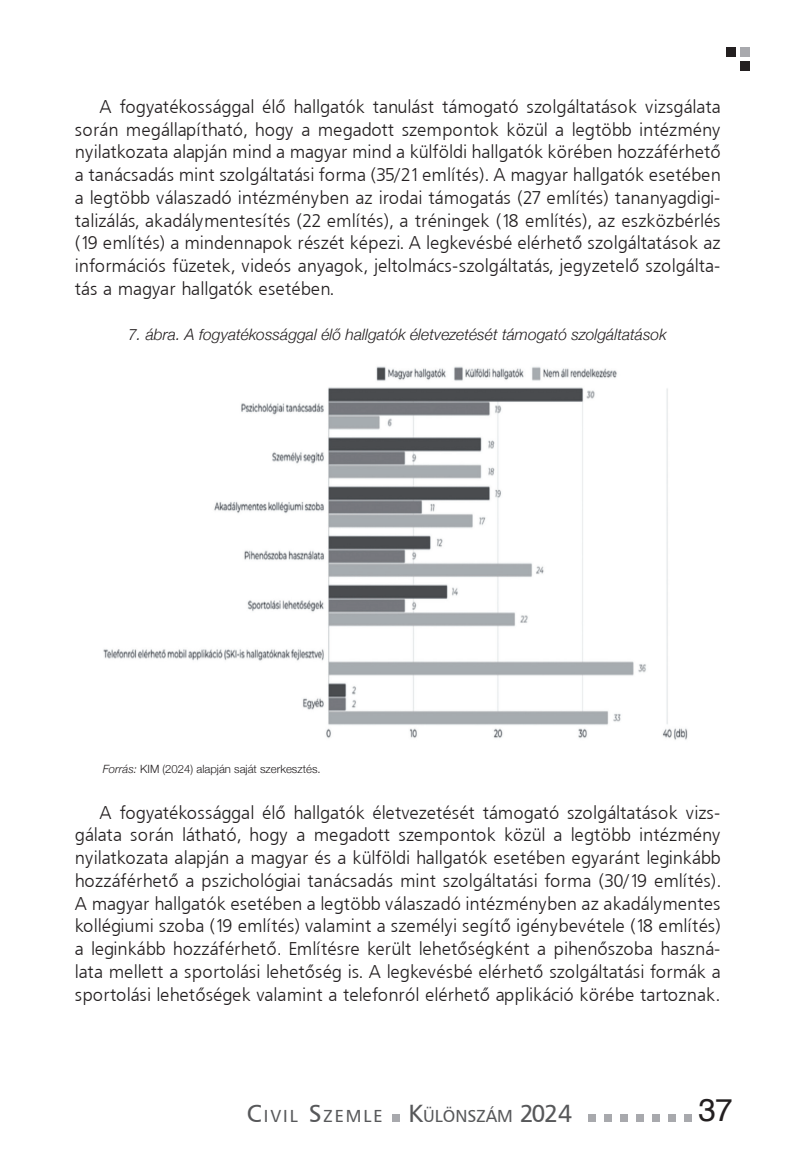
<style>
.page{position:relative;width:794px;height:1166px;background:#fff}
.page>*{position:absolute;margin:0;border:0;box-sizing:border-box;transform-origin:0 0}
.t1{font:31.5px "Helvetica";color:#231f20}
.t2{font:18.38px/22.8px "Humanist 777 Lt PFL";letter-spacing:.05em;color:#231f20;text-align:justify}
.t3{font:17.15px "Humanist 777 PFL";letter-spacing:.115em;color:#57585a}
.t4{font:italic 300 15.75px "Helvetica Neue";color:#231f20}
.t5{font:300 11.38px "Helvetica Neue";color:#231f20}
.s1{font-style:italic}
.s2{font-size:24.5px}
</style>
<div class="page">
<div style="left:588px;top:1114px;width:8px;height:7px;background:#a8a9ad"></div>
<div style="left:604px;top:1114px;width:8px;height:7px;background:#a8a9ad"></div>
<div style="left:620px;top:1114px;width:8px;height:7px;background:#a8a9ad"></div>
<div style="left:636px;top:1114px;width:7px;height:7px;background:#a8a9ad"></div>
<div style="left:652px;top:1114px;width:7px;height:7px;background:#a8a9ad"></div>
<div style="left:668px;top:1114px;width:7px;height:7px;background:#a8a9ad"></div>
<div style="left:684px;top:1114px;width:7px;height:7px;background:#a8a9ad"></div>
<div style="left:392px;top:1115px;width:7px;height:7px;background:#a8a9ad"></div>
<div style="left:740px;top:47px;width:9px;height:10px;background:#a8a9ad"></div>
<div style="left:726px;top:47px;width:10px;height:10px;background:#231f20"></div>
<div style="left:740px;top:61px;width:9px;height:10px;background:#231f20"></div>
<img style="left:103px;top:366px;width:585px;height:374px">
<p class="t2" style="left:75px;top:95px;width:646px;text-indent:25px">A fogyatékossággal élő hallgatók tanulást támogató szolgáltatások vizsgálata során megállapítható, hogy a megadott szempontok közül a legtöbb intézmény nyilatkozata alapján mind a magyar mind a külföldi hallgatók körében hozzáférhető a tanácsadás mint szolgáltatási forma (35/21 említés). A magyar hallgatók esetében a legtöbb válaszadó intézményben az irodai támogatás (27 említés) tananyagdigi-</p>
<p class="t2" style="left:75px;top:209px;width:646px">talizálás, akadálymentesítés (22 említés), a tréningek (18 említés), az eszközbérlés (19 említés) a mindennapok részét képezi. A legkevésbé elérhető szolgáltatások az információs füzetek, videós anyagok, jeltolmács-szolgáltatás, jegyzetelő szolgálta&shy;tás a magyar hallgatók esetében.</p>
<p class="t4" style="left:128px;top:322px;width:540px">7. ábra. A fogyatékossággal élő hallgatók életvezetését támogató szolgáltatások</p>
<p class="t5" style="left:103px;top:760px;width:219px"><span class="s1">Forrás:</span> KIM (2024) alapján saját szerkesztés.</p>
<p class="t2" style="left:75px;top:800px;width:646px;text-indent:25px">A fogyatékossággal élő hallgatók életvezetését támogató szolgáltatások vizs&shy;gálata során látható, hogy a megadott szempontok közül a legtöbb intézmény nyilatkozata alapján a magyar és a külföldi hallgatók esetében egyaránt leginkább hozzáférhető a pszichológiai tanácsadás mint szolgáltatási forma (30/19 említés).<br>A magyar hallgatók esetében a legtöbb válaszadó intézményben az akadálymentes kollégiumi szoba (19 említés) valamint a személyi segítő igénybevétele (18 említés) a leginkább hozzáférhető. Említésre került lehetőségként a pihenőszoba haszná&shy;lata mellett a sportolási lehetőség is. A legkevésbé elérhető szolgáltatási formák a sportolási lehetőségek valamint a telefonról elérhető applikáció körébe tartoznak.</p>
<p class="t3" style="left:247px;top:1105px;width:327px"><span class="s2">C</span>IVIL <span class="s2">S</span>ZEMLE <span class="s2">K</span>ÜLÖNSZÁM <span class="s2">2024</span></p>
<h1 class="t1" style="left:698px;top:1086px;width:36px">37</h1>
</div>
